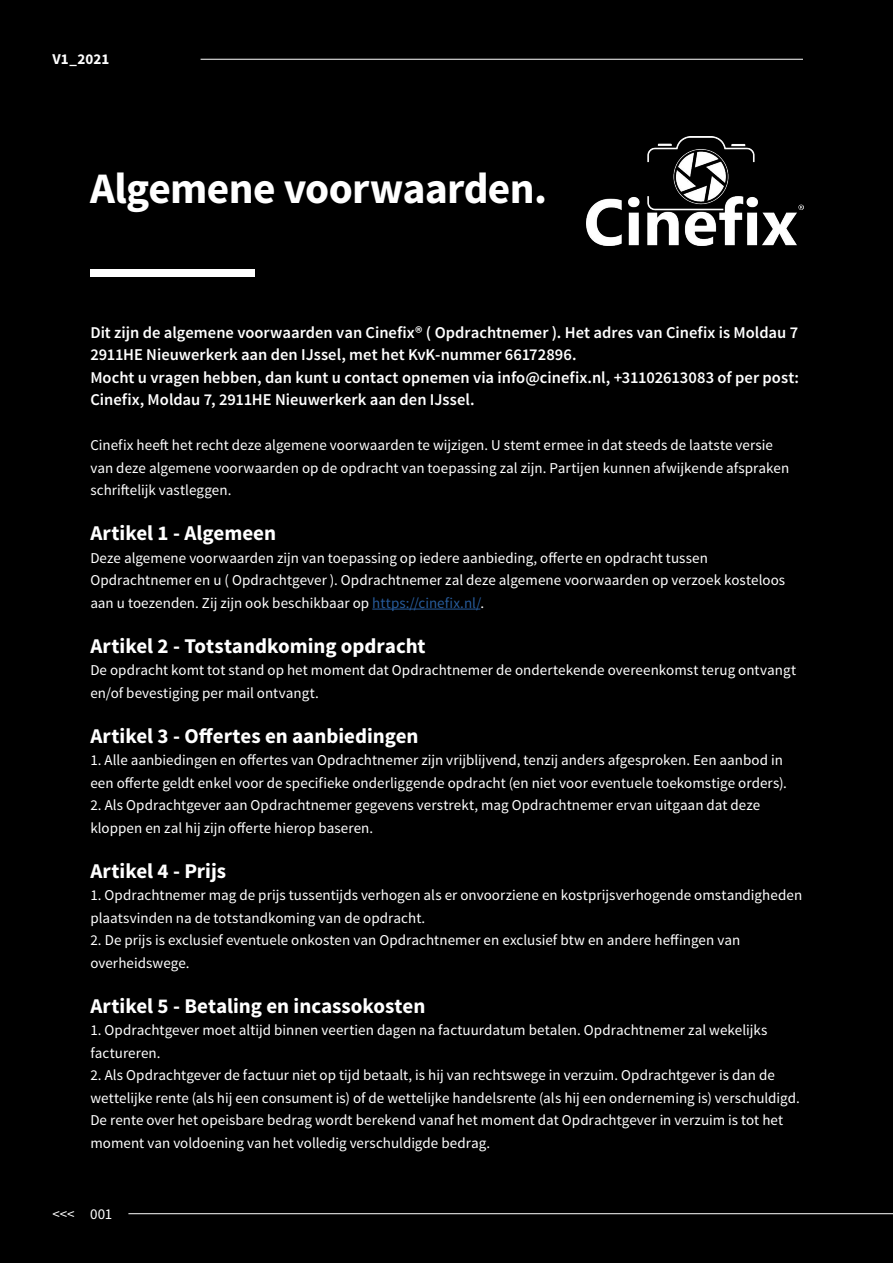
<style>
.page{position:relative;width:893px;height:1263px;background:#000}
.page>*{position:absolute;margin:0;border:0;box-sizing:border-box;transform-origin:0 0}
.t1{font:700 43.5px "Source Sans Pro";letter-spacing:-.015em;color:#fff}
.t2{font:700 21px "Source Sans Pro";color:#fff}
.t3{font:600 16.5px/22.5px "Source Sans Pro";color:#fff}
.t4{font:15px/22.5px "Source Sans Pro";letter-spacing:.005em;color:#fff}
.t5{font:700 15px "Source Sans Pro";color:#fff}
.s1{color:#275b9b}
</style>
<div class="page">
<hr style="left:128px;top:1213px;width:765px;height:1px;background:#fff">
<hr style="left:201px;top:59px;width:602px;height:1px;background:#fff">
<div style="left:90px;top:270px;width:165px;height:7px;background:#fff"></div>
<hr style="left:372px;top:609px;width:108px;height:1px;background:#275b9b">
<img style="left:586px;top:136px;width:217px;height:109px">
<p class="t5" style="left:53px;top:49px;width:58px">V1_2021</p>
<h1 class="t1" style="left:90px;top:160px;width:459px">Algemene voorwaarden.</h1>
<p class="t3" style="left:90px;top:321px;width:710px">Dit zijn de algemene voorwaarden van Cinefix® ( Opdrachtnemer ). Het adres van Cinefix is Moldau 7<br>2911HE Nieuwerkerk aan den IJssel, met het KvK-nummer 66172896.<br>Mocht u vragen hebben, dan kunt u contact opnemen via info@cinefix.nl, +31102613083 of per post:<br>Cinefix, Moldau 7, 2911HE Nieuwerkerk aan den IJssel.</p>
<p class="t4" style="left:90px;top:434px;width:700px">Cinefix heeft het recht deze algemene voorwaarden te wijzigen. U stemt ermee in dat steeds de laatste versie van deze algemene voorwaarden op de opdracht van toepassing zal zijn. Partijen kunnen afwijkende afspraken schriftelijk vastleggen.</p>
<h2 class="t2" style="left:90px;top:520px;width:187px">Artikel 1 - Algemeen</h2>
<p class="t4" style="left:90px;top:547px;width:696px">Deze algemene voorwaarden zijn van toepassing op iedere aanbieding, offerte en opdracht tussen<br>Opdrachtnemer en u ( Opdrachtgever ). Opdrachtnemer zal deze algemene voorwaarden op verzoek kosteloos aan u toezenden. Zij zijn ook beschikbaar op <span class="s1">https://cinefix.nl/</span>.</p>
<h2 class="t2" style="left:90px;top:632px;width:337px">Artikel 2 - Totstandkoming opdracht</h2>
<p class="t4" style="left:90px;top:659px;width:707px">De opdracht komt tot stand op het moment dat Opdrachtnemer de ondertekende overeenkomst terug ontvangt en/of bevestiging per mail ontvangt.</p>
<h2 class="t2" style="left:90px;top:722px;width:330px">Artikel 3 - Offertes en aanbiedingen</h2>
<p class="t4" style="left:90px;top:749px;width:698px">1. Alle aanbiedingen en offertes van Opdrachtnemer zijn vrijblijvend, tenzij anders afgesproken. Een aanbod in een offerte geldt enkel voor de specifieke onderliggende opdracht (en niet voor eventuele toekomstige orders).</p>
<p class="t4" style="left:90px;top:794px;width:671px">2. Als Opdrachtgever aan Opdrachtnemer gegevens verstrekt, mag Opdrachtnemer ervan uitgaan dat deze kloppen en zal hij zijn offerte hierop baseren.</p>
<h2 class="t2" style="left:90px;top:857px;width:137px">Artikel 4 - Prijs</h2>
<p class="t4" style="left:90px;top:884px;width:713px">1. Opdrachtnemer mag de prijs tussentijds verhogen als er onvoorziene en kostprijsverhogende omstandigheden plaatsvinden na de totstandkoming van de opdracht.</p>
<p class="t4" style="left:90px;top:929px;width:651px">2. De prijs is exclusief eventuele onkosten van Opdrachtnemer en exclusief btw en andere heffingen van overheidswege.</p>
<h2 class="t2" style="left:90px;top:992px;width:337px">Artikel 5 - Betaling en incassokosten</h2>
<p class="t4" style="left:90px;top:1019px;width:679px">1. Opdrachtgever moet altijd binnen veertien dagen na factuurdatum betalen. Opdrachtnemer zal wekelijks factureren.</p>
<p class="t4" style="left:90px;top:1064px;width:711px">2. Als Opdrachtgever de factuur niet op tijd betaalt, is hij van rechtswege in verzuim. Opdrachtgever is dan de wettelijke rente (als hij een consument is) of de wettelijke handelsrente (als hij een onderneming is) verschuldigd.<br>De rente over het opeisbare bedrag wordt berekend vanaf het moment dat Opdrachtgever in verzuim is tot het moment van voldoening van het volledig verschuldigde bedrag.</p>
<p class="t4" style="left:53px;top:1203px;width:61px">&lt;&lt;&lt; 001</p>
</div>
